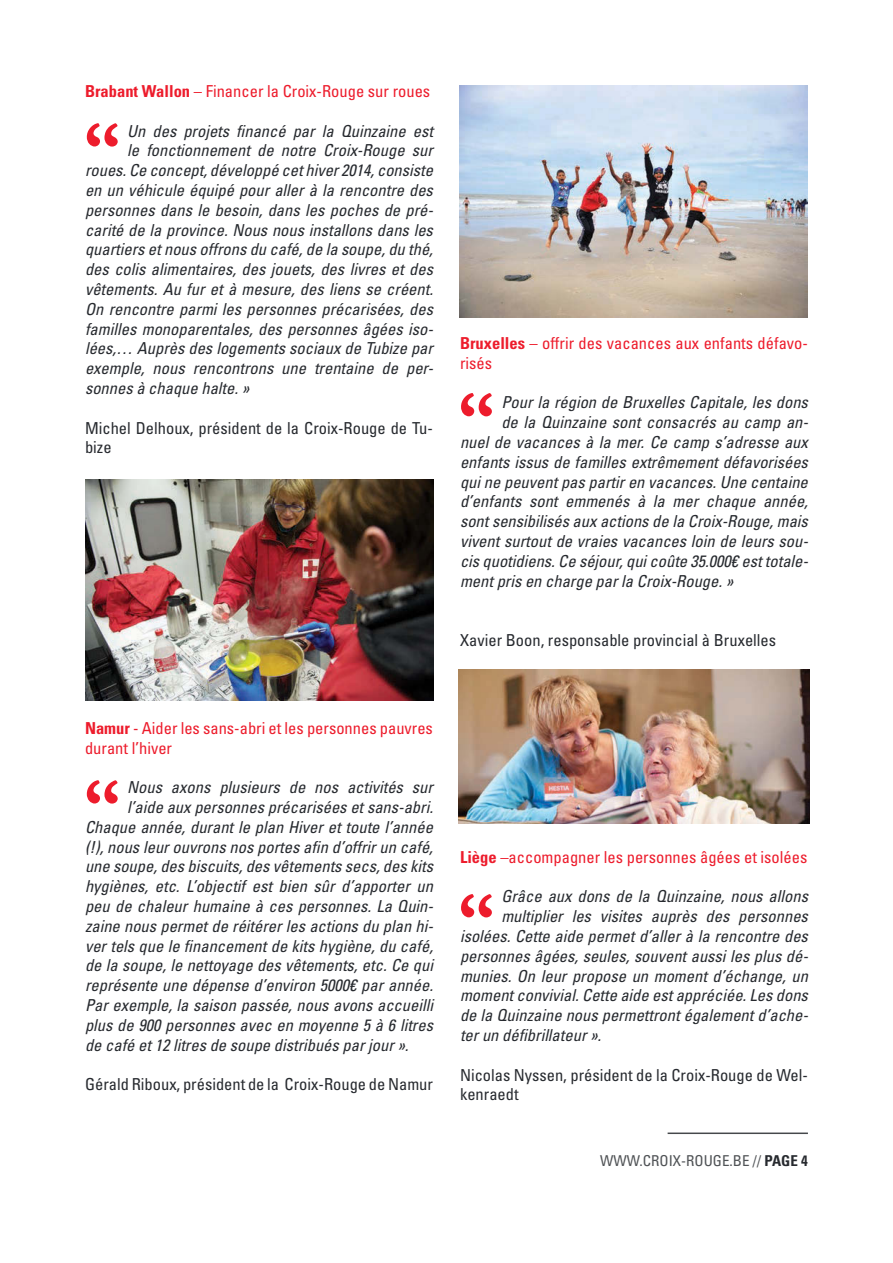
<style>
.page{position:relative;width:893px;height:1263px;background:#fff}
.page>*{position:absolute;margin:0;border:0;box-sizing:border-box;transform-origin:0 0}
.t1{font:italic condensed 16.5px "Univers LT Std";color:#272a2f}
.t2{font:condensed 16.5px/19.8px "Univers LT Std";color:#ed1c2c}
.t3{font:condensed 16.5px/19.8px "Univers LT Std";color:#272a2f}
.t4{font:condensed 15px "Univers LT Std";color:#505356}
.s1{font-weight:700}
.s2{font-weight:700;color:#272a2f}
</style>
<div class="page">
<hr style="left:668px;top:1132px;width:140px;height:2px;background:#45484b">
<svg style="left:87px;top:123px;width:31px;height:24px"></svg>
<svg style="left:461px;top:393px;width:31px;height:23px"></svg>
<svg style="left:87px;top:780px;width:31px;height:23px"></svg>
<svg style="left:461px;top:894px;width:31px;height:23px"></svg>
<img style="left:458px;top:670px;width:351px;height:154px">
<img style="left:85px;top:479px;width:349px;height:222px">
<img style="left:459px;top:85px;width:349px;height:232px">
<p class="t2" style="left:85px;top:81px;width:347px"><span class="s1">Brabant Wallon</span> – Financer la Croix-Rouge sur roues</p>
<p class="t1" style="left:127px;top:120px;width:307px">Un des projets financé par la Quinzaine est</p>
<p class="t1" style="left:127px;top:140px;width:307px">le fonctionnement de notre Croix-Rouge sur</p>
<p class="t1" style="left:85px;top:160px;width:349px">roues. Ce concept, développé cet hiver 2014, consiste</p>
<p class="t1" style="left:85px;top:180px;width:349px">en un véhicule équipé pour aller à la rencontre des</p>
<p class="t1" style="left:85px;top:199px;width:350px">personnes dans le besoin, dans les poches de pré-</p>
<p class="t1" style="left:85px;top:219px;width:349px">carité de la province. Nous nous installons dans les</p>
<p class="t1" style="left:85px;top:239px;width:349px">quartiers et nous offrons du café, de la soupe, du thé,</p>
<p class="t1" style="left:85px;top:259px;width:349px">des colis alimentaires, des jouets, des livres et des</p>
<p class="t1" style="left:85px;top:279px;width:349px">vêtements. Au fur et à mesure, des liens se créent.</p>
<p class="t1" style="left:85px;top:298px;width:349px">On rencontre parmi les personnes précarisées, des</p>
<p class="t1" style="left:85px;top:318px;width:350px">familles monoparentales, des personnes âgées iso-</p>
<p class="t1" style="left:85px;top:338px;width:349px">lées,… Auprès des logements sociaux de Tubize par</p>
<p class="t1" style="left:85px;top:358px;width:350px">exemple, nous rencontrons une trentaine de per-</p>
<p class="t1" style="left:85px;top:378px;width:166px">sonnes à chaque halte. »</p>
<p class="t3" style="left:85px;top:418px;width:349px">Michel Delhoux, président de la Croix-Rouge de Tu&shy;bize</p>
<p class="t2" style="left:460px;top:333px;width:349px"><span class="s1">Bruxelles</span> – offrir des vacances aux enfants défavo&shy;risés</p>
<p class="t1" style="left:501px;top:392px;width:308px">Pour la région de Bruxelles Capitale, les dons</p>
<p class="t1" style="left:501px;top:412px;width:308px">de la Quinzaine sont consacrés au camp an-</p>
<p class="t1" style="left:460px;top:432px;width:349px">nuel de vacances à la mer. Ce camp s’adresse aux</p>
<p class="t1" style="left:460px;top:451px;width:349px">enfants issus de familles extrêmement défavorisées</p>
<p class="t1" style="left:460px;top:471px;width:349px">qui ne peuvent pas partir en vacances. Une centaine</p>
<p class="t1" style="left:460px;top:491px;width:349px">d’enfants sont emmenés à la mer chaque année,</p>
<p class="t1" style="left:460px;top:511px;width:349px">sont sensibilisés aux actions de la Croix-Rouge, mais</p>
<p class="t1" style="left:460px;top:531px;width:350px">vivent surtout de vraies vacances loin de leurs sou-</p>
<p class="t1" style="left:460px;top:550px;width:350px">cis quotidiens. Ce séjour, qui coûte 35.000€ est totale-</p>
<p class="t1" style="left:460px;top:570px;width:275px">ment pris en charge par la Croix-Rouge. »</p>
<p class="t3" style="left:460px;top:630px;width:318px">Xavier Boon, responsable provincial à Bruxelles</p>
<p class="t2" style="left:85px;top:718px;width:349px"><span class="s1">Namur</span> - Aider les sans-abri et les personnes pauvres durant l’hiver</p>
<p class="t1" style="left:127px;top:777px;width:307px">Nous axons plusieurs de nos activités sur</p>
<p class="t1" style="left:127px;top:797px;width:307px">l’aide aux personnes précarisées et sans-abri.</p>
<p class="t1" style="left:85px;top:816px;width:349px">Chaque année, durant le plan Hiver et toute l’année</p>
<p class="t1" style="left:85px;top:836px;width:349px">(!), nous leur ouvrons nos portes afin d’offrir un café,</p>
<p class="t1" style="left:85px;top:856px;width:349px">une soupe, des biscuits, des vêtements secs, des kits</p>
<p class="t1" style="left:85px;top:876px;width:349px">hygiènes, etc. L’objectif est bien sûr d’apporter un</p>
<p class="t1" style="left:85px;top:896px;width:350px">peu de chaleur humaine à ces personnes. La Quin-</p>
<p class="t1" style="left:85px;top:915px;width:350px">zaine nous permet de réitérer les actions du plan hi-</p>
<p class="t1" style="left:85px;top:935px;width:349px">ver tels que le financement de kits hygiène, du café,</p>
<p class="t1" style="left:85px;top:955px;width:349px">de la soupe, le nettoyage des vêtements, etc. Ce qui</p>
<p class="t1" style="left:85px;top:975px;width:349px">représente une dépense d’environ 5000€ par année.</p>
<p class="t1" style="left:85px;top:995px;width:349px">Par exemple, la saison passée, nous avons accueilli</p>
<p class="t1" style="left:85px;top:1014px;width:349px">plus de 900 personnes avec en moyenne 5 à 6 litres</p>
<p class="t1" style="left:85px;top:1034px;width:325px">de café et 12 litres de soupe distribués par jour ».</p>
<p class="t3" style="left:85px;top:1074px;width:349px">Gérald Riboux, président de la Croix-Rouge de Namur</p>
<p class="t2" style="left:460px;top:847px;width:349px"><span class="s1">Liège</span> –accompagner les personnes âgées et isolées</p>
<p class="t1" style="left:501px;top:886px;width:308px">Grâce aux dons de la Quinzaine, nous allons</p>
<p class="t1" style="left:501px;top:906px;width:308px">multiplier les visites auprès des personnes</p>
<p class="t1" style="left:460px;top:925px;width:349px">isolées. Cette aide permet d’aller à la rencontre des</p>
<p class="t1" style="left:460px;top:945px;width:350px">personnes âgées, seules, souvent aussi les plus dé-</p>
<p class="t1" style="left:460px;top:965px;width:349px">munies. On leur propose un moment d’échange, un</p>
<p class="t1" style="left:460px;top:985px;width:349px">moment convivial. Cette aide est appréciée. Les dons</p>
<p class="t1" style="left:460px;top:1005px;width:350px">de la Quinzaine nous permettront également d’ache-</p>
<p class="t1" style="left:460px;top:1024px;width:143px">ter un défibrillateur ».</p>
<p class="t3" style="left:460px;top:1064px;width:349px">Nicolas Nyssen, président de la Croix-Rouge de Wel&shy;kenraedt</p>
<p class="t4" style="left:600px;top:1151px;width:209px">WWW.CROIX-ROUGE.BE // <span class="s2">PAGE 4</span></p>
</div>
